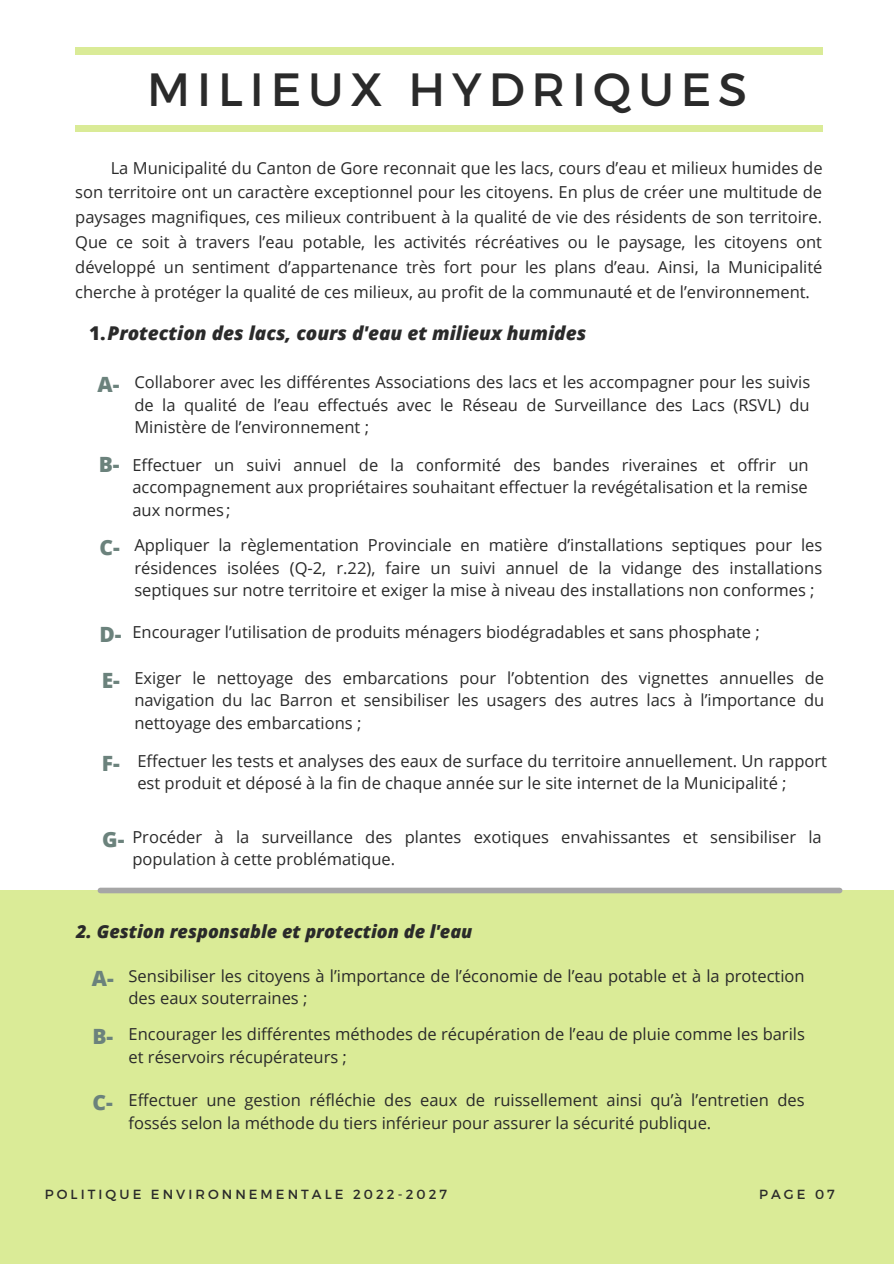
<style>
.page{position:relative;width:894px;height:1264px;background:#fff}
.page>*{position:absolute;margin:0;border:0;box-sizing:border-box;transform-origin:0 0}
.t1{font:46.5px "Montserrat";letter-spacing:.145em;color:#2a2a2a}
.t2{font:800 21px "Open Sans";color:#6b827c}
.t3{font:italic 800 19.05px "Open Sans";color:#2a2a2a}
.t4{font:italic 800 18px "Open Sans";color:#2a2a2a}
.t5{font:16.5px/22.5px "Open Sans";color:#2a2a2a;text-align:justify}
.t6{font:13.2px "Montserrat";letter-spacing:.23em;color:#2a2a2a}
.s1{font-style:normal}
</style>
<div class="page">
<div style="left:75px;top:125px;width:747px;height:7px;background:#daeb97"></div>
<div style="left:0;top:890px;width:893px;height:373px;background:#daeb97"></div>
<div style="left:75px;top:48px;width:747px;height:6px;background:#daeb97"></div>
<div style="left:100px;top:887px;width:739px;height:6px;background:#a6a6a6"></div>
<p class="t1" style="left:147px;top:59px;width:601px">MILIEUX HYDRIQUES</p>
<p class="t5" style="left:75px;top:155px;width:748px;line-height:24.8px;text-indent:35px">La Municipalité du Canton de Gore reconnait que les lacs, cours d’eau et milieux humides de son territoire ont un caractère exceptionnel pour les citoyens. En plus de créer une multitude de paysages magnifiques, ces milieux contribuent à la qualité de vie des résidents de son territoire.<br>Que ce soit à travers l’eau potable, les activités récréatives ou le paysage, les citoyens ont développé un sentiment d’appartenance très fort pour les plans d’eau. Ainsi, la Municipalité cherche à protéger la qualité de ces milieux, au profit de la communauté et de l’environnement.</p>
<p class="t3" style="left:89px;top:319px;width:498px"><span class="s1">1.</span>Protection des lacs, cours d'eau et milieux humides</p>
<p class="t5" style="left:134px;top:370px;width:677px">Collaborer avec les différentes Associations des lacs et les accompagner pour les suivis de la qualité de l’eau effectués avec le Réseau de Surveillance des Lacs (RSVL) du Ministère de l’environnement ;</p>
<p class="t5" style="left:132px;top:453px;width:677px">Effectuer un suivi annuel de la conformité des bandes riveraines et offrir un accompagnement aux propriétaires souhaitant effectuer la revégétalisation et la remise aux normes ;</p>
<p class="t5" style="left:134px;top:533px;width:689px">Appliquer la règlementation Provinciale en matière d’installations septiques pour les résidences isolées (Q-2, r.22), faire un suivi annuel de la vidange des installations septiques sur notre territoire et exiger la mise à niveau des installations non conformes ;</p>
<p class="t5" style="left:132px;top:620px;width:628px">Encourager l’utilisation de produits ménagers biodégradables et sans phosphate ;</p>
<p class="t2" style="left:98px;top:370px;width:23px">A-</p>
<p class="t2" style="left:99px;top:450px;width:22px">B-</p>
<p class="t2" style="left:99px;top:533px;width:22px">C-</p>
<p class="t2" style="left:99px;top:619px;width:24px">D-</p>
<p class="t2" style="left:102px;top:665px;width:20px">E-</p>
<p class="t2" style="left:102px;top:748px;width:19px">F-</p>
<p class="t5" style="left:134px;top:666px;width:691px">Exiger le nettoyage des embarcations pour l’obtention des vignettes annuelles de navigation du lac Barron et sensibiliser les usagers des autres lacs à l’importance du nettoyage des embarcations ;</p>
<p class="t5" style="left:137px;top:749px;width:691px">Effectuer les tests et analyses des eaux de surface du territoire annuellement. Un rapport est produit et déposé à la fin de chaque année sur le site internet de la Municipalité ;</p>
<p class="t2" style="left:102px;top:824px;width:24px">G-</p>
<p class="t5" style="left:132px;top:825px;width:690px">Procéder à la surveillance des plantes exotiques envahissantes et sensibiliser la population à cette problématique.</p>
<p class="t4" style="left:76px;top:919px;width:398px">2. Gestion responsable et protection de l'eau</p>
<p class="t5" style="left:128px;top:963px;width:677px">Sensibiliser les citoyens à l’importance de l’économie de l’eau potable et à la protection des eaux souterraines ;</p>
<p class="t5" style="left:128px;top:1022px;width:677px">Encourager les différentes méthodes de récupération de l’eau de pluie comme les barils et réservoirs récupérateurs ;</p>
<p class="t5" style="left:128px;top:1088px;width:677px">Effectuer une gestion réfléchie des eaux de ruissellement ainsi qu’à l’entretien des fossés selon la méthode du tiers inférieur pour assurer la sécurité publique.</p>
<p class="t2" style="left:92px;top:963px;width:23px">A-</p>
<p class="t2" style="left:92px;top:1021px;width:22px">B-</p>
<p class="t2" style="left:93px;top:1087px;width:22px">C-</p>
<p class="t6" style="left:45px;top:1185px;width:403px">POLITIQUE ENVIRONNEMENTALE 2022-2027</p>
<p class="t6" style="left:758px;top:1185px;width:77px">PAGE 07</p>
</div>
